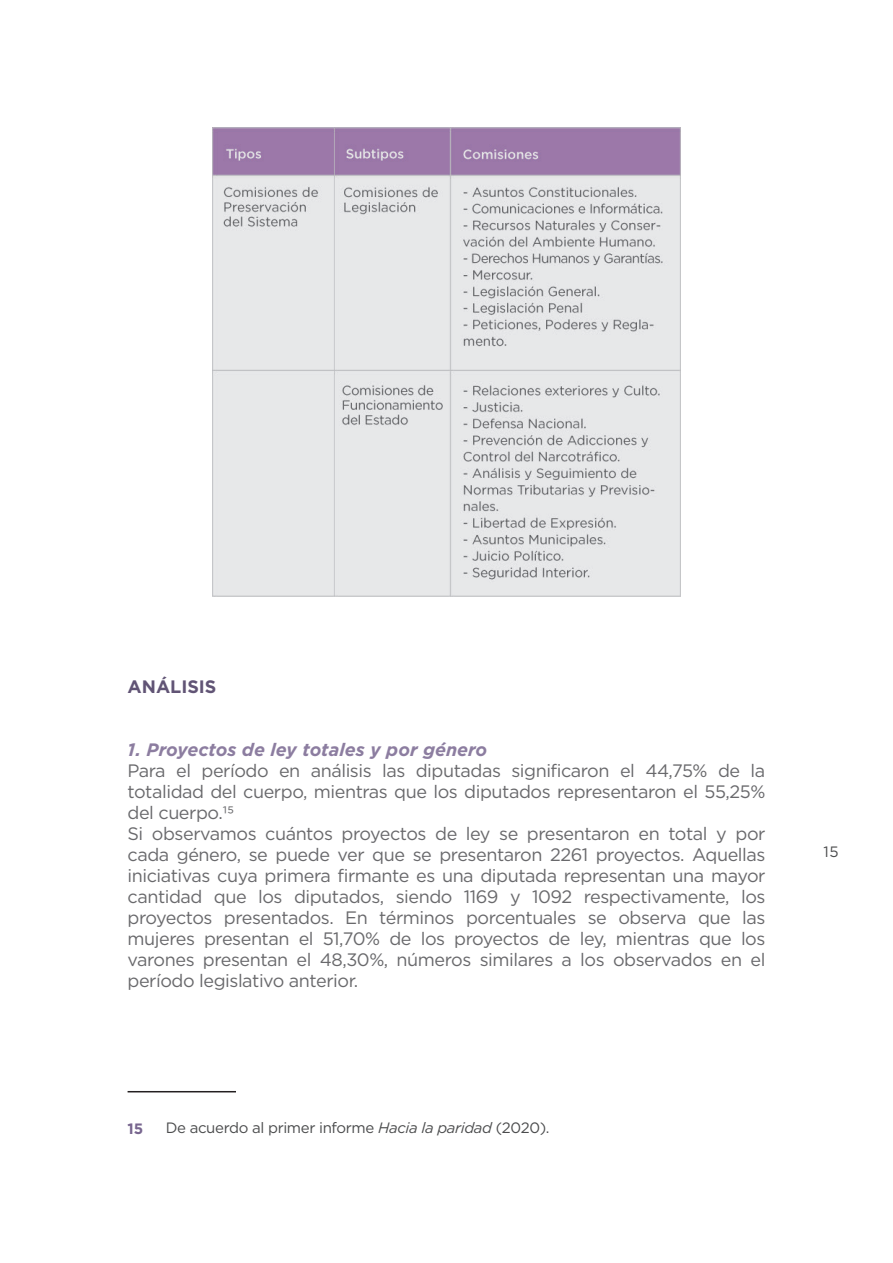
<style>
.page{position:relative;width:893px;height:1263px;background:#fff}
.page>*{position:absolute;margin:0;border:0;box-sizing:border-box;transform-origin:0 0}
.texto_va{font:18px/21px "Gotham";letter-spacing:-.025em;color:#69696c;text-align:justify}
.texto_va-2{font:italic 700 18px "Gotham";color:#8c7da0}
.titulos{font:700 18px "Gotham";color:#615475}
.texto_va-3{font:15px "Gotham";letter-spacing:-.025em;color:#4b4c4d}
.titulos-2{font:700 15px "Gotham";color:#78668f}
.s1{font-style:italic}
</style>
<div class="page">
<hr style="left:128px;top:1091px;width:108px;height:1px;background:#231f20">
<img style="left:212px;top:128px;width:468px;height:468px">
<p class="titulos" style="left:128px;top:675px;width:90px">ANÁLISIS</p>
<p class="texto_va-2" style="left:128px;top:738px;width:361px">1. Proyectos de ley totales y por género</p>
<p class="texto_va" style="left:128px;top:760px;width:639px">Para el período en análisis las diputadas significaron el 44,75% de la totalidad del cuerpo, mientras que los diputados representaron el 55,25% del cuerpo.15</p>
<p class="texto_va" style="left:128px;top:823px;width:639px">Si observamos cuántos proyectos de ley se presentaron en total y por cada género, se puede ver que se presentaron 2261 proyectos. Aquellas iniciativas cuya primera firmante es una diputada representan una mayor cantidad que los diputados, siendo 1169 y 1092 respectivamente, los proyectos presentados. En términos porcentuales se observa que las mujeres presentan el 51,70% de los proyectos de ley, mientras que los varones presentan el 48,30%, números similares a los observados en el período legislativo anterior.</p>
<p class="titulos-2" style="left:128px;top:1118px;width:17px">15</p>
<p class="texto_va-3" style="left:166px;top:1118px;width:385px">De acuerdo al primer informe <span class="s1">Hacia la paridad</span> (2020).</p>
<p class="texto_va-3" style="left:823px;top:842px;width:17px">15</p>
</div>
